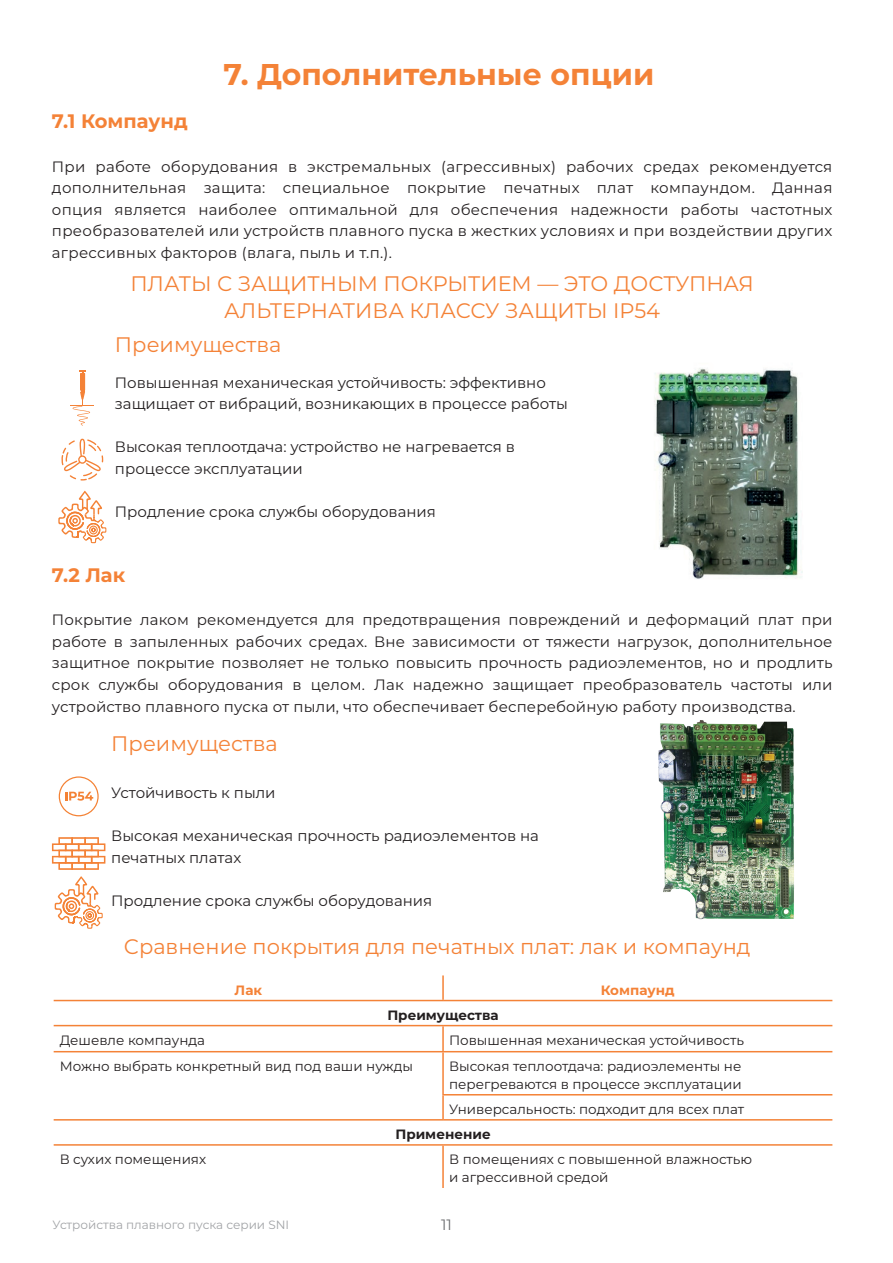
<style>
.page{position:relative;width:893px;height:1263px;background:#fff}
.page>*{position:absolute;margin:0;border:0;box-sizing:border-box;transform-origin:0 0}
.t1{font:700 30px "Montserrat";color:#f48237}
.t2{font:21px/27px "Montserrat";color:#f48237;text-align:center}
.t3{font:700 19.5px "Montserrat";color:#f48237}
.t4{font:15px/21.6px "Montserrat";color:#231f20}
.t5{font:15px "Montserrat";color:#6c6d70}
.t6{font:13.5px/18px "Montserrat";color:#231f20}
.t7{font:700 13.5px "Montserrat";color:#231f20}
.t8{font:700 13.5px "Montserrat";color:#f48237}
.t9{font:12px "Montserrat";color:#a1a3a6}
</style>
<div class="page">
<img style="left:654px;top:368px;width:149px;height:211px">
<svg style="left:61px;top:439px;width:42px;height:41px"></svg>
<svg style="left:79px;top:370px;width:7px;height:3px"></svg>
<div style="left:80px;top:373px;width:5px;height:18px;background:#f48237"></div>
<svg style="left:70px;top:390px;width:24px;height:36px"></svg>
<svg style="left:58px;top:491px;width:48px;height:52px"></svg>
<hr style="left:442px;top:975px;width:2px;height:25px;background:#f48237">
<hr style="left:54px;top:1000px;width:389px;height:1px;background:#f48237">
<hr style="left:443px;top:1000px;width:389px;height:1px;background:#f48237">
<hr style="left:54px;top:1025px;width:389px;height:1px;background:#f48237">
<hr style="left:443px;top:1025px;width:389px;height:1px;background:#f48237">
<hr style="left:442px;top:1026px;width:2px;height:25px;background:#f48237">
<hr style="left:54px;top:1051px;width:389px;height:1px;background:#f48237">
<hr style="left:443px;top:1051px;width:389px;height:1px;background:#f48237">
<hr style="left:442px;top:1052px;width:2px;height:42px;background:#f48237">
<hr style="left:442px;top:1094px;width:390px;height:1px;background:#f48237">
<hr style="left:442px;top:1095px;width:2px;height:24px;background:#f48237">
<hr style="left:54px;top:1119px;width:389px;height:1px;background:#f48237">
<hr style="left:443px;top:1119px;width:389px;height:1px;background:#f48237">
<hr style="left:54px;top:1144px;width:389px;height:2px;background:#f48237">
<hr style="left:443px;top:1144px;width:389px;height:2px;background:#f48237">
<hr style="left:442px;top:1146px;width:2px;height:42px;background:#f48237">
<svg style="left:52px;top:837px;width:53px;height:33px"></svg>
<svg style="left:55px;top:876px;width:48px;height:53px"></svg>
<svg style="left:59px;top:776px;width:40px;height:40px"></svg>
<img style="left:658px;top:720px;width:136px;height:200px">
<h3 class="t3" style="left:52px;top:107px;width:137px">7.1 Компаунд</h3>
<h1 class="t1" style="left:224px;top:53px;width:432px">7. Дополнительные опции</h1>
<p class="t4" style="left:52px;top:155px;width:782px;text-align:justify">При работе оборудования в экстремальных (агрессивных) рабочих средах рекомендуется дополнительная защита: специальное покрытие печатных плат компаундом. Данная опция является наиболее оптимальной для обеспечения надежности работы частотных преобразователей или устройств плавного пуска в жестких условиях и при воздействии других агрессивных факторов (влага, пыль и т.п.).</p>
<h2 class="t2" style="left:130px;top:269px;width:625px">ПЛАТЫ С ЗАЩИТНЫМ ПОКРЫТИЕМ — ЭТО ДОСТУПНАЯ<br>АЛЬТЕРНАТИВА КЛАССУ ЗАЩИТЫ IP54</h2>
<h2 class="t2" style="left:115px;top:330px;width:168px">Преимущества</h2>
<p class="t4" style="left:115px;top:371px;width:454px">Повышенная механическая устойчивость: эффективно защищает от вибраций, возникающих в процессе работы</p>
<p class="t4" style="left:115px;top:436px;width:401px">Высокая теплоотдача: устройство не нагревается в процессе эксплуатации</p>
<p class="t4" style="left:115px;top:501px;width:323px">Продление срока службы оборудования</p>
<h3 class="t3" style="left:52px;top:561px;width:75px">7.2 Лак</h3>
<p class="t4" style="left:52px;top:609px;width:782px;text-align:justify">Покрытие лаком рекомендуется для предотвращения повреждений и деформаций плат при работе в запыленных рабочих средах. Вне зависимости от тяжести нагрузок, дополнительное защитное покрытие позволяет не только повысить прочность радиоэлементов, но и продлить срок службы оборудования в целом. Лак надежно защищает преобразователь частоты или устройство плавного пуска от пыли, что обеспечивает бесперебойную работу производства.</p>
<h2 class="t2" style="left:111px;top:730px;width:168px">Преимущества</h2>
<p class="t4" style="left:111px;top:781px;width:166px">Устойчивость к пыли</p>
<p class="t4" style="left:111px;top:825px;width:429px">Высокая механическая прочность радиоэлементов на печатных платах</p>
<p class="t4" style="left:111px;top:889px;width:323px">Продление срока службы оборудования</p>
<h2 class="t2" style="left:124px;top:932px;width:628px">Сравнение покрытия для печатных плат: лак и компаунд</h2>
<p class="t8" style="left:235px;top:980px;width:29px">Лак</p>
<p class="t8" style="left:601px;top:980px;width:75px">Компаунд</p>
<p class="t7" style="left:387px;top:1005px;width:113px">Преимущества</p>
<p class="t6" style="left:60px;top:1030px;width:147px">Дешевле компаунда</p>
<p class="t6" style="left:449px;top:1030px;width:296px">Повышенная механическая устойчивость</p>
<p class="t6" style="left:60px;top:1056px;width:355px">Можно выбрать конкретный вид под ваши нужды</p>
<p class="t6" style="left:449px;top:1056px;width:294px">Высокая теплоотдача: радиоэлементы не перегреваются в процессе эксплуатации</p>
<p class="t6" style="left:449px;top:1099px;width:297px">Универсальность: подходит для всех плат</p>
<p class="t7" style="left:395px;top:1124px;width:97px">Применение</p>
<p class="t6" style="left:60px;top:1150px;width:148px">В сухих помещениях</p>
<p class="t6" style="left:449px;top:1150px;width:305px">В помещениях с повышенной влажностью и агрессивной средой</p>
<p class="t9" style="left:52px;top:1217px;width:238px">Устройства плавного пуска серии SNI</p>
<p class="t5" style="left:441px;top:1214px;width:12px">11</p>
</div>
